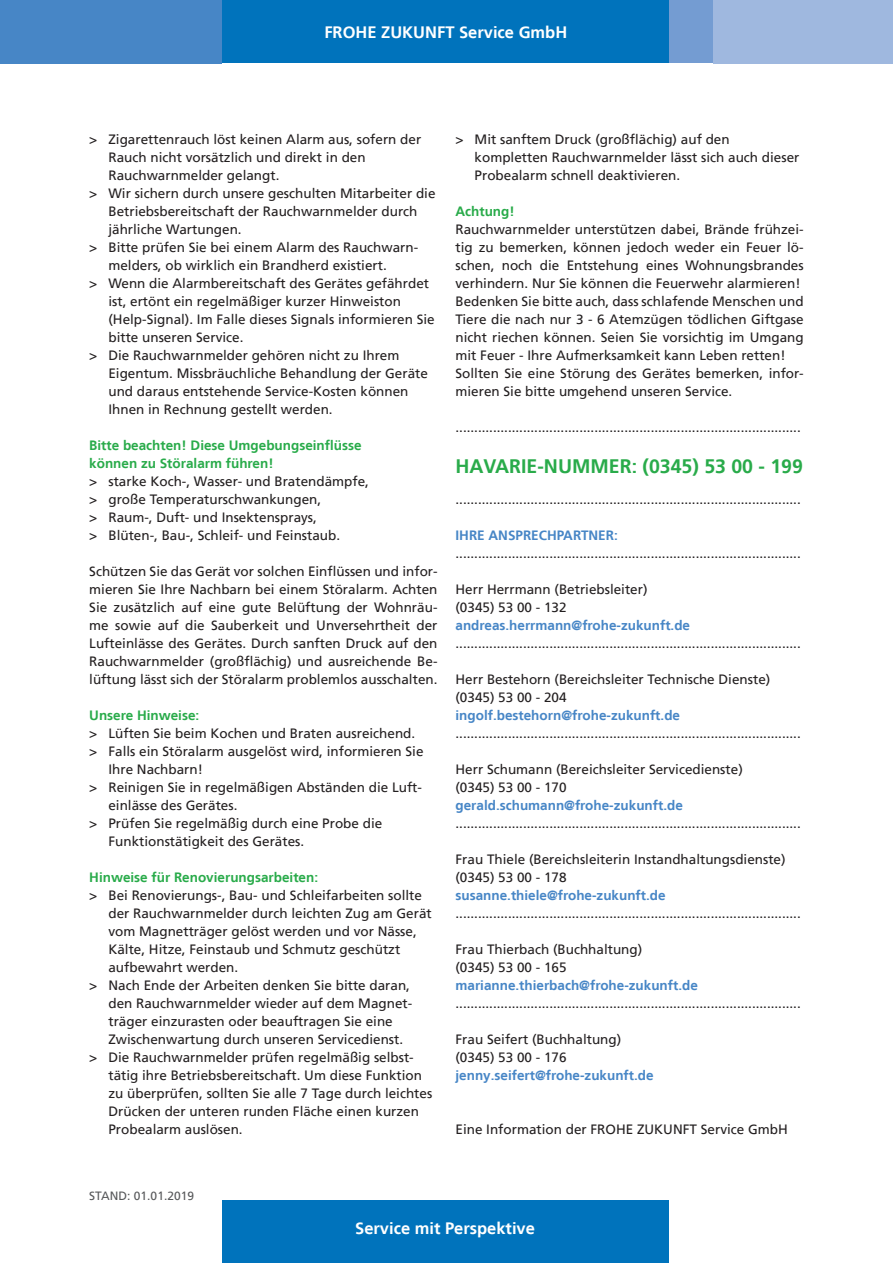
<style>
.page{position:relative;width:893px;height:1263px;background:#fff}
.page>*{position:absolute;margin:0;border:0;box-sizing:border-box;transform-origin:0 0}
.t1{font:700 19.5px "Frutiger LT";color:#29ab4a}
.t2{font:700 16.5px "Frutiger LT";color:#fff}
.t3{font:13.5px/18px "Frutiger LT";color:#231f20}
.t4{font:700 13.5px "Frutiger LT";color:#4786c6}
.t5{font:700 13.5px/18px "Frutiger LT";color:#29ab4a}
.t6{font:12px "Frutiger LT";color:#57585a}
</style>
<div class="page">
<div style="left:222px;top:1200px;width:446px;height:63px;background:#0073bc"></div>
<div style="left:713px;top:0;width:180px;height:64px;background:#9fb8df"></div>
<div style="left:668px;top:0;width:45px;height:63px;background:#749cd2"></div>
<div style="left:222px;top:0;width:446px;height:63px;background:#0073bc"></div>
<div style="left:0;top:0;width:222px;height:63px;background:#4786c6"></div>
<p class="t2" style="left:324px;top:23px;width:244px">FROHE ZUKUNFT Service GmbH</p>
<p class="t3" style="left:89px;top:130px;width:333px">&gt; Zigarettenrauch löst keinen Alarm aus, sofern der</p>
<p class="t3" style="left:108px;top:148px;width:259px">Rauch nicht vorsätzlich und direkt in den</p>
<p class="t3" style="left:108px;top:166px;width:173px">Rauchwarnmelder gelangt.</p>
<p class="t3" style="left:89px;top:184px;width:348px">&gt; Wir sichern durch unsere geschulten Mitarbeiter die</p>
<p class="t3" style="left:108px;top:202px;width:311px">Betriebsbereitschaft der Rauchwarnmelder durch</p>
<p class="t3" style="left:108px;top:220px;width:135px">jährliche Wartungen.</p>
<p class="t3" style="left:89px;top:238px;width:330px">&gt; Bitte prüfen Sie bei einem Alarm des Rauchwarn-</p>
<p class="t3" style="left:108px;top:256px;width:280px">melders, ob wirklich ein Brandherd existiert.</p>
<p class="t3" style="left:89px;top:274px;width:341px">&gt; Wenn die Alarmbereitschaft des Gerätes gefährdet</p>
<p class="t3" style="left:108px;top:292px;width:294px">ist, ertönt ein regelmäßiger kurzer Hinweiston</p>
<p class="t3" style="left:108px;top:310px;width:328px">(Help-Signal). Im Falle dieses Signals informieren Sie</p>
<p class="t3" style="left:108px;top:328px;width:137px">bitte unseren Service.</p>
<p class="t3" style="left:89px;top:346px;width:312px">&gt; Die Rauchwarnmelder gehören nicht zu Ihrem</p>
<p class="t3" style="left:108px;top:364px;width:321px">Eigentum. Missbräuchliche Behandlung der Geräte</p>
<p class="t3" style="left:108px;top:382px;width:302px">und daraus entstehende Service-Kosten können</p>
<p class="t3" style="left:108px;top:400px;width:226px">Ihnen in Rechnung gestellt werden.</p>
<p class="t5" style="left:89px;top:436px;width:274px">Bitte beachten! Diese Umgebungseinflüsse können zu Störalarm führen!</p>
<p class="t3" style="left:89px;top:472px;width:281px">&gt; starke Koch-, Wasser- und Bratendämpfe, &gt; große Temperaturschwankungen,<br>&gt; Raum-, Duft- und Insektensprays,<br>&gt; Blüten-, Bau-, Schleif- und Feinstaub.</p>
<p class="t3" style="left:89px;top:562px;width:350px;text-align:justify">Schützen Sie das Gerät vor solchen Einflüssen und infor&shy;mieren Sie Ihre Nachbarn bei einem Störalarm. Achten Sie zusätzlich auf eine gute Belüftung der Wohnräu&shy;me sowie auf die Sauberkeit und Unversehrtheit der Lufteinlässe des Gerätes. Durch sanften Druck auf den Rauchwarnmelder (großflächig) und ausreichende Be&shy;lüftung lässt sich der Störalarm problemlos ausschalten.</p>
<p class="t5" style="left:89px;top:706px;width:112px">Unsere Hinweise:</p>
<p class="t3" style="left:89px;top:724px;width:327px">&gt; Lüften Sie beim Kochen und Braten ausreichend.</p>
<p class="t3" style="left:89px;top:742px;width:336px">&gt; Falls ein Störalarm ausgelöst wird, informieren Sie</p>
<p class="t3" style="left:108px;top:760px;width:96px">Ihre Nachbarn!</p>
<p class="t3" style="left:89px;top:778px;width:334px">&gt; Reinigen Sie in regelmäßigen Abständen die Luft-</p>
<p class="t3" style="left:108px;top:796px;width:131px">einlässe des Gerätes.</p>
<p class="t3" style="left:89px;top:814px;width:294px">&gt; Prüfen Sie regelmäßig durch eine Probe die</p>
<p class="t3" style="left:108px;top:832px;width:197px">Funktionstätigkeit des Gerätes.</p>
<p class="t5" style="left:89px;top:868px;width:230px">Hinweise für Renovierungsarbeiten:</p>
<p class="t3" style="left:89px;top:886px;width:334px">&gt; Bei Renovierungs-, Bau- und Schleifarbeiten sollte</p>
<p class="t3" style="left:108px;top:904px;width:325px">der Rauchwarnmelder durch leichten Zug am Gerät</p>
<p class="t3" style="left:108px;top:922px;width:310px">vom Magnetträger gelöst werden und vor Nässe,</p>
<p class="t3" style="left:108px;top:940px;width:293px">Kälte, Hitze, Feinstaub und Schmutz geschützt</p>
<p class="t3" style="left:108px;top:958px;width:131px">aufbewahrt werden.</p>
<p class="t3" style="left:89px;top:976px;width:322px">&gt; Nach Ende der Arbeiten denken Sie bitte daran,</p>
<p class="t3" style="left:108px;top:994px;width:305px">den Rauchwarnmelder wieder auf dem Magnet-</p>
<p class="t3" style="left:108px;top:1012px;width:286px">träger einzurasten oder beauftragen Sie eine</p>
<p class="t3" style="left:108px;top:1030px;width:296px">Zwischenwartung durch unseren Servicedienst.</p>
<p class="t3" style="left:89px;top:1048px;width:326px">&gt; Die Rauchwarnmelder prüfen regelmäßig selbst-</p>
<p class="t3" style="left:108px;top:1066px;width:315px">tätig ihre Betriebsbereitschaft. Um diese Funktion</p>
<p class="t3" style="left:108px;top:1084px;width:325px">zu überprüfen, sollten Sie alle 7 Tage durch leichtes</p>
<p class="t3" style="left:108px;top:1102px;width:312px">Drücken der unteren runden Fläche einen kurzen</p>
<p class="t3" style="left:108px;top:1120px;width:136px">Probealarm auslösen.</p>
<p class="t3" style="left:475px;top:130px;width:326px;text-indent:-19px">&gt; Mit sanftem Druck (großflächig) auf den kompletten Rauchwarnmelder lässt sich auch dieser<br>Probealarm schnell deaktivieren.</p>
<p class="t5" style="left:455px;top:202px;width:61px">Achtung!</p>
<p class="t3" style="left:455px;top:220px;width:350px">Rauchwarnmelder unterstützen dabei, Brände frühzei&shy;tig zu bemerken, können jedoch weder ein Feuer lö&shy;schen, noch die Entstehung eines Wohnungsbrandes verhindern. Nur Sie können die Feuerwehr alarmieren!<br>Bedenken Sie bitte auch, dass schlafende Menschen und Tiere die nach nur 3 - 6 Atemzügen tödlichen Giftgase nicht riechen können. Seien Sie vorsichtig im Umgang mit Feuer - Ihre Aufmerksamkeit kann Leben retten!<br>Sollten Sie eine Störung des Gerätes bemerken, infor&shy;mieren Sie bitte umgehend unseren Service.</p>
<p class="t3" style="left:455px;top:418px;width:347px">............................................................................................</p>
<h1 class="t1" style="left:455px;top:454px;width:349px">HAVARIE-NUMMER: (0345) 53 00 - 199</h1>
<p class="t3" style="left:455px;top:490px;width:347px">............................................................................................</p>
<p class="t4" style="left:455px;top:527px;width:164px">IHRE ANSPRECHPARTNER:</p>
<p class="t3" style="left:455px;top:544px;width:347px">............................................................................................</p>
<p class="t3" style="left:455px;top:580px;width:194px">Herr Herrmann (Betriebsleiter) (0345) 53 00 - 132</p>
<p class="t4" style="left:455px;top:617px;width:236px">andreas.herrmann@frohe-zukunft.de</p>
<p class="t3" style="left:455px;top:634px;width:347px">............................................................................................</p>
<p class="t3" style="left:455px;top:670px;width:316px">Herr Bestehorn (Bereichsleiter Technische Dienste) (0345) 53 00 - 204</p>
<p class="t4" style="left:455px;top:707px;width:226px">ingolf.bestehorn@frohe-zukunft.de</p>
<p class="t3" style="left:455px;top:724px;width:347px">............................................................................................</p>
<p class="t3" style="left:455px;top:760px;width:289px">Herr Schumann (Bereichsleiter Servicedienste) (0345) 53 00 - 170</p>
<p class="t4" style="left:455px;top:797px;width:229px">gerald.schumann@frohe-zukunft.de</p>
<p class="t3" style="left:455px;top:814px;width:347px">............................................................................................</p>
<p class="t3" style="left:455px;top:850px;width:332px">Frau Thiele (Bereichsleiterin Instandhaltungsdienste) (0345) 53 00 - 178</p>
<p class="t4" style="left:455px;top:887px;width:212px">susanne.thiele@frohe-zukunft.de</p>
<p class="t3" style="left:455px;top:904px;width:347px">............................................................................................</p>
<p class="t3" style="left:455px;top:940px;width:188px">Frau Thierbach (Buchhaltung) (0345) 53 00 - 165</p>
<p class="t4" style="left:455px;top:977px;width:244px">marianne.thierbach@frohe-zukunft.de</p>
<p class="t3" style="left:455px;top:994px;width:347px">............................................................................................</p>
<p class="t3" style="left:455px;top:1030px;width:167px">Frau Seifert (Buchhaltung) (0345) 53 00 - 176</p>
<p class="t4" style="left:455px;top:1067px;width:200px">jenny.seifert@frohe-zukunft.de</p>
<p class="t3" style="left:455px;top:1120px;width:334px">Eine Information der FROHE ZUKUNFT Service GmbH</p>
<p class="t6" style="left:89px;top:1189px;width:106px">STAND: 01.01.2019</p>
<p class="t2" style="left:355px;top:1219px;width:181px">Service mit Perspektive</p>
</div>
